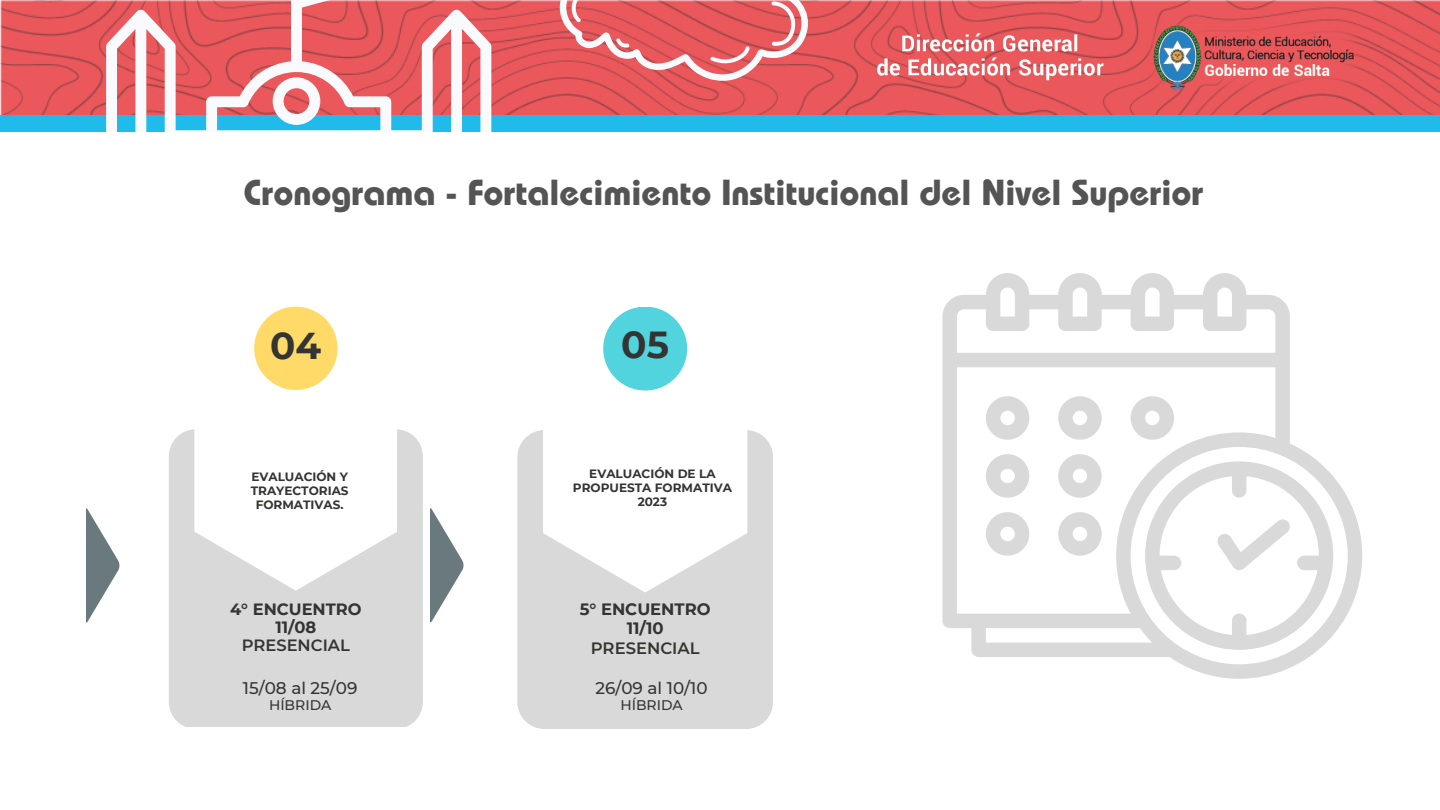
<style>
.page{position:relative;width:1440px;height:810px;background:#fff}
.page>*{position:absolute;margin:0;border:0;box-sizing:border-box;transform-origin:0 0}
.t1{font:700 37.5px "Montserrat";color:#343432}
.t2{font:700 37.3px "Montserrat";color:#343432}
.t3{font:700 36px "Bauhaus Pro";color:#545454}
.t4{font:500 16.8px "Montserrat";color:#343432}
.t5{font:700 16.4px/19.4px "Montserrat";color:#343432;text-align:center}
.t6{font:600 16.4px "Montserrat";color:#343432}
.t7{font:700 16.3px/18.3px "Montserrat";color:#343432;text-align:center}
.t8{font:600 16.3px "Montserrat";color:#343432}
.t9{font:500 14px "Montserrat";color:#343432}
.t10{font:700 12px/14.1px "Montserrat";color:#343432;text-align:center}
</style>
<div class="page">
<img style="left:0;top:0;width:1440px;height:115px">
<div style="left:0;top:115px;width:1439px;height:17px;background:#20bbea"></div>
<svg style="left:106px;top:0;width:385px;height:132px;fill:#eb585b"></svg>
<img style="left:1147px;top:23px;width:212px;height:69px">
<img style="left:876px;top:32px;width:228px;height:51px">
<svg style="left:560px;top:0;width:248px;height:81px;background:#e76e71"></svg>
<svg style="left:87px;top:508px;width:33px;height:115px"></svg>
<svg style="left:431px;top:508px;width:33px;height:114px"></svg>
<div style="left:169px;top:429px;width:254px;height:298px;background:#d9d9d9"></div>
<svg style="left:194px;top:355px;width:203px;height:236px"></svg>
<div style="left:254px;top:307px;width:84px;height:83px;background:#ffda68;border-radius:50%"></div>
<div style="left:517px;top:430px;width:256px;height:299px;background:#d9d9d9;border-radius:27px"></div>
<svg style="left:543px;top:355px;width:204px;height:238px;fill:#fff"></svg>
<div style="left:603px;top:307px;width:84px;height:84px;background:#51d4dd;border-radius:50%"></div>
<svg style="left:942px;top:273px;width:420px;height:406px"></svg>
<svg style="left:986px;top:396px;width:43px;height:44px"></svg>
<svg style="left:1058px;top:396px;width:44px;height:44px"></svg>
<svg style="left:1131px;top:396px;width:43px;height:44px"></svg>
<svg style="left:986px;top:454px;width:43px;height:44px"></svg>
<svg style="left:1058px;top:454px;width:44px;height:44px"></svg>
<svg style="left:986px;top:512px;width:43px;height:44px"></svg>
<svg style="left:1058px;top:512px;width:44px;height:44px"></svg>
<svg style="left:1145px;top:461px;width:188px;height:189px"></svg>
<h3 class="t3" style="left:243px;top:180px;width:962px">Cronograma - Fortalecimiento Institucional del Nivel Superior</h3>
<h2 class="t2" style="left:270px;top:323px;width:53px">04</h2>
<h1 class="t1" style="left:621px;top:322px;width:49px">05</h1>
<p class="t10" style="left:251px;top:470px;width:99px">EVALUACIÓN Y<br>TRAYECTORIAS<br>FORMATIVAS.</p>
<p class="t10" style="left:573px;top:466px;width:161px">EVALUACIÓN DE LA<br>PROPUESTA FORMATIVA<br>2023</p>
<h3 class="t7" style="left:230px;top:600px;width:133px">4° ENCUENTRO<br>11/08</h3>
<h3 class="t8" style="left:242px;top:636px;width:110px">PRESENCIAL</h3>
<h3 class="t5" style="left:580px;top:599px;width:133px">5° ENCUENTRO<br>11/10</h3>
<h3 class="t6" style="left:591px;top:638px;width:110px">PRESENCIAL</h3>
<h3 class="t4" style="left:243px;top:677px;width:116px">15/08 al 25/09</h3>
<p class="t9" style="left:269px;top:696px;width:64px">HÍBRIDA</p>
<h3 class="t4" style="left:595px;top:677px;width:114px">26/09 al 10/10</h3>
<p class="t9" style="left:620px;top:696px;width:64px">HÍBRIDA</p>
</div>
